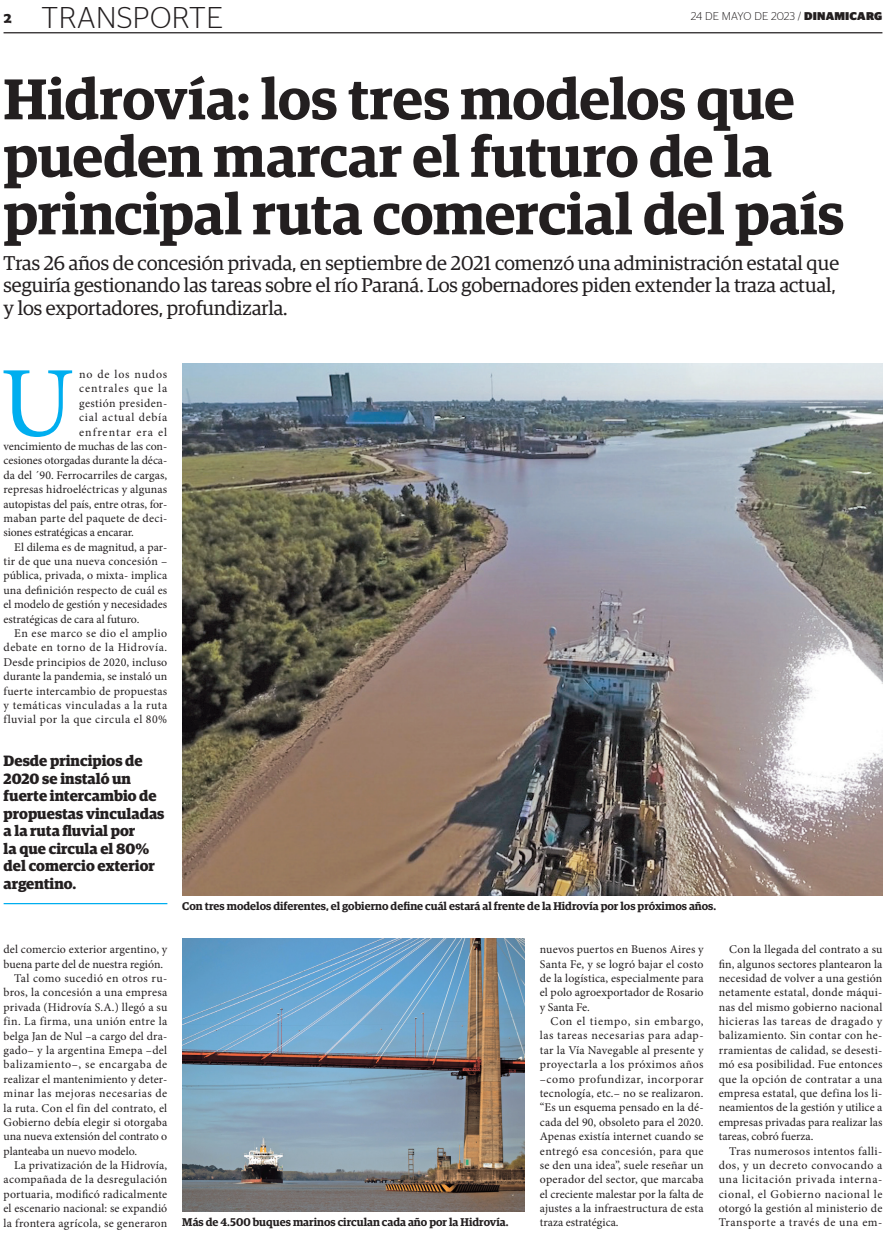
<style>
.page{position:relative;width:886px;height:1235px;background:#fff}
.page>*{position:absolute;margin:0;border:0;box-sizing:border-box;transform-origin:0 0}
.t1{font:100.38px "Minion Pro";color:#00aeef}
.t2{font:600 57.5px/57.5px "Guardian Egyp";letter-spacing:-.005em;color:#231f20}
.t3{font:300 30px "Stag Sans";letter-spacing:.02em;color:#231f20}
.t4{font:20px/22.5px "Guardian Egyp";color:#231f20}
.t5{font:700 15px/17.5px "Guardian Egyp";color:#231f20}
.t6{font:11.88px/14.4px "Minion Pro";letter-spacing:.01em;color:#231f20;text-align:justify}
.t7{font:11.88px "Minion Pro";letter-spacing:.045em;color:#231f20}
.t8{font:11.88px "Minion Pro";letter-spacing:.04em;color:#231f20}
.t9{font:11.88px "Minion Pro";letter-spacing:-.01em;color:#231f20}
.t10{font:11.88px "Minion Pro";letter-spacing:.03em;color:#231f20}
.t11{font:11.88px "Minion Pro";letter-spacing:.035em;color:#231f20}
.t12{font:11.88px "Minion Pro";letter-spacing:.06em;color:#231f20}
.t13{font:11.88px "Minion Pro";letter-spacing:.08em;color:#231f20}
.t14{font:11.88px "Minion Pro";letter-spacing:.085em;color:#231f20}
.t15{font:11.88px "Minion Pro";letter-spacing:.075em;color:#231f20}
.t16{font:600 11.25px "Guardian Egyp";color:#231f20}
.t17{font:300 11.25px "Stag Sans";color:#231f20}
.s1{font-weight:900}
</style>
<div class="page">
<hr style="left:4px;top:32px;width:878px;height:1px;background:#231f20">
<img style="left:182px;top:364px;width:700px;height:532px">
<hr style="left:4px;top:903px;width:163px;height:1px;background:#00aeef">
<img style="left:182px;top:939px;width:342px;height:273px">
<h3 class="t3" style="left:4px;top:1px;width:220px"><sup>2</sup> TRANSPORTE</h3>
<p class="t17" style="left:690px;top:10px;width:193px">24 DE MAYO DE 2023 / <span class="s1">DINAMICARG</span></p>
<h2 class="t2" style="left:4px;top:66px;width:842px">Hidrovía: los tres modelos que pueden marcar el futuro de la principal ruta comercial del país</h2>
<h3 class="t4" style="left:4px;top:250px;width:836px">Tras 26 años de concesión privada, en septiembre de 2021 comenzó una administración estatal que seguiría gestionando las tareas sobre el río Paraná. Los gobernadores piden extender la traza actual, y los exportadores, profundizarla.</h3>
<h1 class="t1" style="left:0;top:336px;width:75px">U</h1>
<p class="t15" style="left:79px;top:366px;width:90px">no de los nudos</p>
<p class="t13" style="left:79px;top:381px;width:90px">centrales que la</p>
<p class="t11" style="left:79px;top:395px;width:90px">gestión presiden-</p>
<p class="t12" style="left:79px;top:409px;width:90px">cial actual debía</p>
<p class="t14" style="left:79px;top:424px;width:90px">enfrentar era el</p>
<p class="t6" style="left:4px;top:439px;width:165px">vencimiento de muchas de las con-</p>
<p class="t9" style="left:4px;top:453px;width:165px">cesiones otorgadas durante la déca-</p>
<p class="t6" style="left:4px;top:468px;width:165px">da del ´90. Ferrocarriles de cargas,</p>
<p class="t6" style="left:4px;top:482px;width:165px">represas hidroeléctricas y algunas</p>
<p class="t6" style="left:4px;top:497px;width:165px">autopistas del país, entre otras, for-</p>
<p class="t6" style="left:4px;top:511px;width:165px">maban parte del paquete de deci-</p>
<p class="t9" style="left:4px;top:524px;width:132px">siones estratégicas a encarar.</p>
<p class="t6" style="left:14px;top:540px;width:154px">El dilema es de magnitud, a par-</p>
<p class="t6" style="left:4px;top:554px;width:165px">tir de que una nueva concesión –</p>
<p class="t6" style="left:4px;top:568px;width:165px">pública, privada, o mixta- implica</p>
<p class="t6" style="left:4px;top:583px;width:165px">una definición respecto de cuál es</p>
<p class="t6" style="left:4px;top:597px;width:165px">el modelo de gestión y necesidades</p>
<p class="t6" style="left:4px;top:612px;width:137px">estratégicas de cara al futuro.</p>
<p class="t8" style="left:14px;top:625px;width:154px">En ese marco se dio el amplio</p>
<p class="t7" style="left:4px;top:640px;width:165px">debate en torno de la Hidrovía.</p>
<p class="t6" style="left:4px;top:655px;width:165px">Desde principios de 2020, incluso</p>
<p class="t6" style="left:4px;top:669px;width:165px">durante la pandemia, se instaló un</p>
<p class="t6" style="left:4px;top:684px;width:165px">fuerte intercambio de propuestas</p>
<p class="t7" style="left:4px;top:697px;width:165px">y temáticas vinculadas a la ruta</p>
<p class="t8" style="left:4px;top:711px;width:165px">fluvial por la que circula el 80%</p>
<p class="t5" style="left:4px;top:751px;width:162px">Desde principios de<br>2020 se instaló un fuerte intercambio de propuestas vinculadas a la ruta fluvial por<br>la que circula el 80% del comercio exterior argentino.</p>
<p class="t6" style="left:4px;top:942px;width:165px">del comercio exterior argentino, y</p>
<p class="t6" style="left:4px;top:957px;width:161px">buena parte del de nuestra región.</p>
<p class="t11" style="left:14px;top:970px;width:154px">Tal como sucedió en otros ru-</p>
<p class="t6" style="left:4px;top:985px;width:165px">bros, la concesión a una empresa</p>
<p class="t6" style="left:4px;top:1000px;width:165px">privada (Hidrovía S.A.) llegó a su</p>
<p class="t10" style="left:4px;top:1013px;width:165px">fin. La firma, una unión entre la</p>
<p class="t6" style="left:4px;top:1029px;width:165px">belga Jan de Nul –a cargo del dra-</p>
<p class="t6" style="left:4px;top:1043px;width:165px">gado– y la argentina Emepa –del</p>
<p class="t7" style="left:4px;top:1056px;width:165px">balizamiento–, se encargaba de</p>
<p class="t6" style="left:4px;top:1072px;width:165px">realizar el mantenimiento y deter-</p>
<p class="t8" style="left:4px;top:1085px;width:165px">minar las mejoras necesarias de</p>
<p class="t6" style="left:4px;top:1100px;width:165px">la ruta. Con el fin del contrato, el</p>
<p class="t6" style="left:4px;top:1115px;width:165px">Gobierno debía elegir si otorgaba</p>
<p class="t6" style="left:4px;top:1129px;width:165px">una nueva extensión del contrato o</p>
<p class="t6" style="left:4px;top:1144px;width:135px">planteaba un nuevo modelo.</p>
<p class="t6" style="left:14px;top:1158px;width:154px">La privatización de la Hidrovía,</p>
<p class="t10" style="left:4px;top:1172px;width:165px">acompañada de la desregulación</p>
<p class="t6" style="left:4px;top:1187px;width:165px">portuaria, modificó radicalmente</p>
<p class="t6" style="left:4px;top:1201px;width:165px">el escenario nacional: se expandió</p>
<p class="t6" style="left:4px;top:1215px;width:165px">la frontera agrícola, se generaron</p>
<p class="t16" style="left:182px;top:898px;width:535px">Con tres modelos diferentes, el gobierno define cuál estará al frente de la Hidrovía por los próximos años.</p>
<p class="t16" style="left:182px;top:1214px;width:327px">Más de 4.500 buques marinos circulan cada año por la Hidrovía.</p>
<p class="t6" style="left:539px;top:942px;width:165px">nuevos puertos en Buenos Aires y Santa Fe, y se logró bajar el costo de la logística, especialmente para el polo agroexportador de Rosario y Santa Fe.</p>
<p class="t6" style="left:539px;top:1014px;width:165px;text-indent:11px">Con el tiempo, sin embargo, las tareas necesarias para adap&shy;tar la Vía Navegable al presente y proyectarla a los próximos años –como profundizar, incorporar tecnología, etc.– no se realizaron. “Es un esquema pensado en la dé&shy;cada del 90, obsoleto para el 2020.<br>Apenas existía internet cuando se entregó esa concesión, para que se den una idea”, suele reseñar un operador del sector, que marcaba el creciente malestar por la falta de ajustes a la infraestructura de esta traza estratégica.</p>
<p class="t6" style="left:718px;top:942px;width:165px;text-indent:11px">Con la llegada del contrato a su fin, algunos sectores plantearon la necesidad de volver a una gestión netamente estatal, donde máqui&shy;nas del mismo gobierno nacional hicieras las tareas de dragado y balizamiento. Sin contar con he&shy;rramientas de calidad, se desesti&shy;mó esa posibilidad. Fue entonces que la opción de contratar a una empresa estatal, que defina los li&shy;neamientos de la gestión y utilice a empresas privadas para realizar las tareas, cobró fuerza.</p>
<p class="t6" style="left:718px;top:1143px;width:165px;text-indent:11px">Tras numerosos intentos falli&shy;dos, y un decreto convocando a una licitación privada interna&shy;cional, el Gobierno nacional le otorgó la gestión al ministerio de Transporte a través de una em-</p>
</div>
